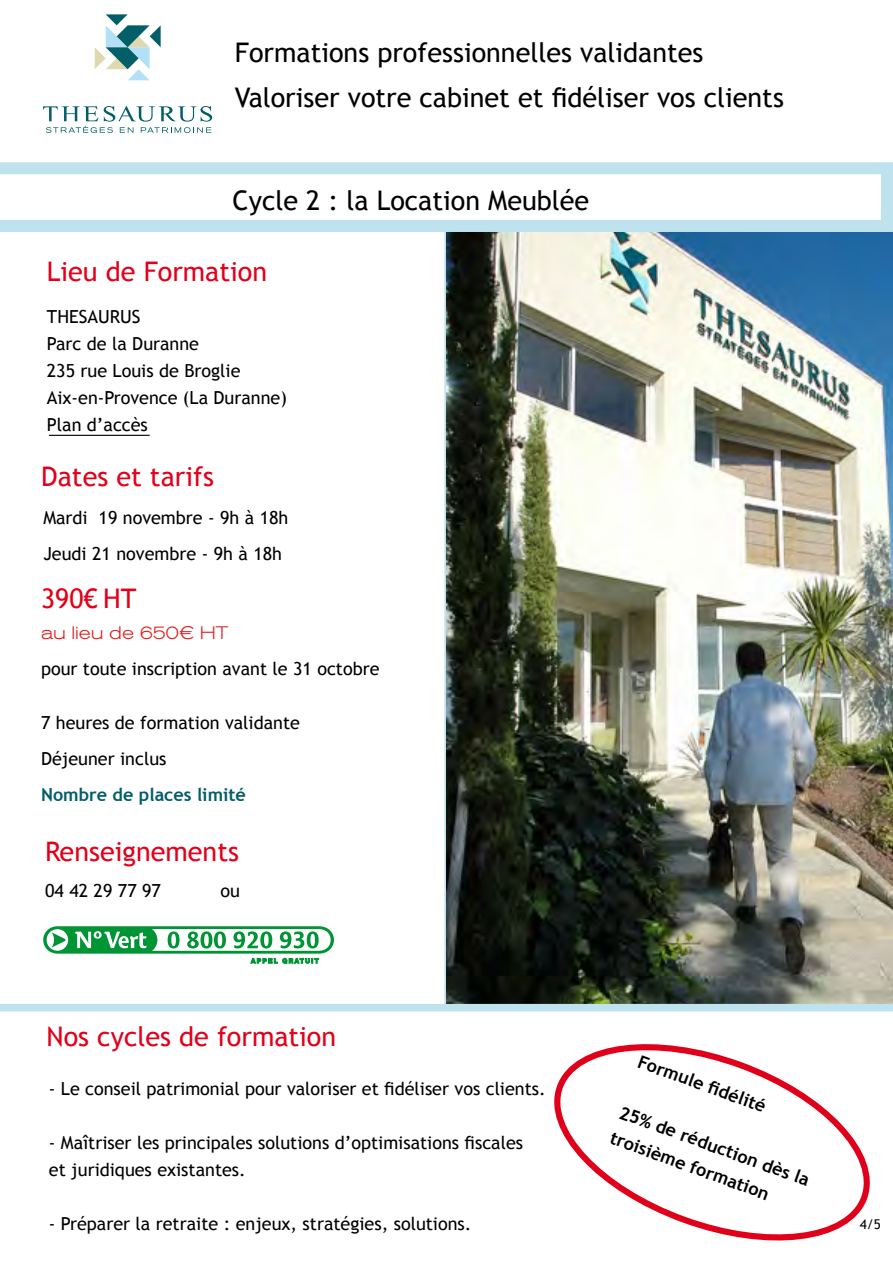
<style>
.page{position:relative;width:893px;height:1263px;background:#fff}
.page>*{position:absolute;margin:0;border:0;box-sizing:border-box;transform-origin:0 0}
.t1{font:27px/45px "Trebuchet MS";color:#000}
.t2{font:27px "Trebuchet MS";color:#e2001a}
.t3{font:18px/27px "Trebuchet MS";color:#000}
.t4{font:700 18px/27px "Trebuchet MS";color:#000}
.t5{font:700 18px "Trebuchet MS";color:#005e67}
.t6{font:300 expanded 18px "Akzidenz Grotesk BE";color:#e31c1c}
.t7{font:13.5px "Trebuchet MS";color:#000}
</style>
<div class="page">
<svg style="left:444px;top:232px;width:2px;height:772px;background:#c9e8f1"></svg>
<svg style="left:43px;top:14px;width:170px;height:119px"></svg>
<svg style="left:554px;top:1044px;width:316px;height:197px"></svg>
<hr style="left:49px;top:435px;width:101px;height:1px;background:#000">
<svg style="left:43px;top:926px;width:291px;height:37px"></svg>
<img style="left:446px;top:232px;width:447px;height:772px">
<div style="left:0;top:1004px;width:893px;height:7px;background:#bee3ee"></div>
<svg style="left:0;top:162px;width:893px;height:70px"></svg>
<h1 class="t1" style="left:235px;top:30px;width:550px">Formations professionnelles validantes<br>Valoriser votre cabinet et fidéliser vos clients</h1>
<h1 class="t1" style="left:233px;top:178px;width:358px">Cycle 2 : la Location Meublée</h1>
<h1 class="t2" style="left:47px;top:256px;width:222px">Lieu de Formation</h1>
<p class="t3" style="left:47px;top:303px;width:242px">THESAURUS<br>Parc de la Duranne<br>235 rue Louis de Broglie<br>Aix-en-Provence (La Duranne)<br>Plan d’accès</p>
<h1 class="t2" style="left:41px;top:460px;width:174px">Dates et tarifs</h1>
<p class="t3" style="left:43px;top:499px;width:247px;line-height:36px">Mardi 19 novembre - 9h à 18h<br>Jeudi 21 novembre - 9h à 18h</p>
<h1 class="t2" style="left:41px;top:582px;width:97px">390€ HT</h1>
<p class="t6" style="left:41px;top:623px;width:189px">au lieu de 650€ HT</p>
<p class="t3" style="left:41px;top:656px;width:340px">pour toute inscription avant le 31 octobre</p>
<p class="t3" style="left:41px;top:705px;width:260px;line-height:36px">7 heures de formation validante<br>Déjeuner inclus</p>
<p class="t5" style="left:41px;top:784px;width:206px">Nombre de places limité</p>
<h1 class="t2" style="left:45px;top:835px;width:195px">Renseignements</h1>
<p class="t3" style="left:45px;top:877px;width:117px">04 42 29 77 97</p>
<p class="t3" style="left:221px;top:877px;width:21px">ou</p>
<h1 class="t2" style="left:47px;top:1020px;width:291px">Nos cycles de formation</h1>
<p class="t4" style="left:643px;top:1048px;width:136px;rotate:20deg">Formule fi délité</p>
<p class="t3" style="left:49px;top:1075px;width:498px">- Le conseil patrimonial pour valoriser et fidéliser vos clients.</p>
<p class="t3" style="left:49px;top:1129px;width:476px">- Maîtriser les principales solutions d’optimisations fiscales et juridiques existantes.</p>
<p class="t3" style="left:49px;top:1210px;width:424px">- Préparer la retraite : enjeux, stratégies, solutions.</p>
<p class="t7" style="left:860px;top:1216px;width:23px">4/5</p>
<p class="t4" style="left:625px;top:1099px;width:203px;rotate:20deg">25% de réduction dès la troisième formation</p>
</div>
